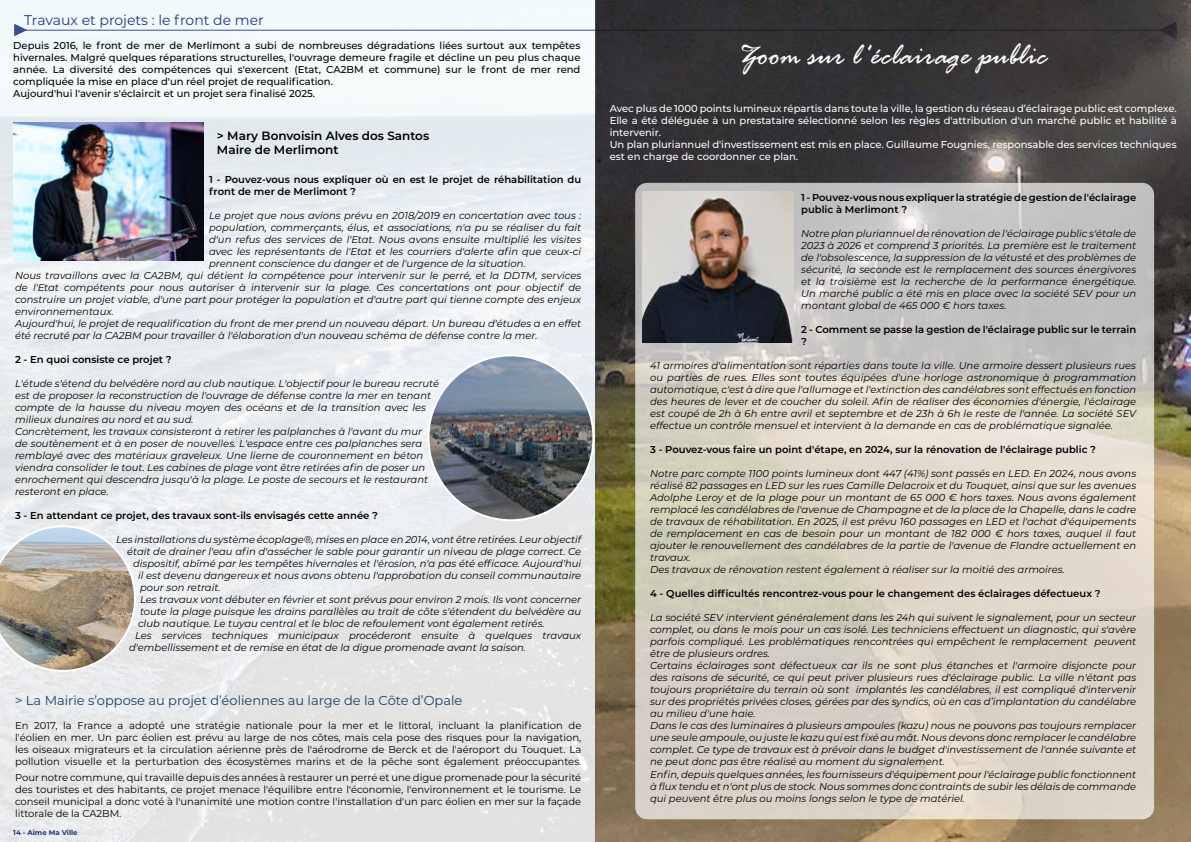
<style>
.page{position:relative;width:1191px;height:842px;background:#fff}
.page>*{position:absolute;margin:0;border:0;box-sizing:border-box;transform-origin:0 0}
.t1{font:italic 32px "Rage";color:#fff}
.t2{font:14px "Montserrat";color:#283583}
.t3{font:13px "Montserrat";color:#19436d}
.t4{font:600 12px/14px "Montserrat";color:#000}
.t5{font:italic 10px/12px "Montserrat";color:#000}
.t6{font:10px/12px "Montserrat";color:#000;text-align:justify}
.t7{font:600 10px/12px "Montserrat";color:#000}
.t8{font:500 10px/12px "Montserrat";color:#000}
.t9{font:500 10px/12px "Montserrat";color:#fff}
.t10{font:700 7px "Montserrat";color:#283583}
</style>
<div class="page">
<img style="left:0;top:0;width:1191px;height:842px">
<img style="left:13px;top:123px;width:191px;height:137px">
<img style="left:428px;top:355px;width:165px;height:165px;border-radius:82px">
<img style="left:0;top:525px;width:136px;height:147px">
<svg style="left:635px;top:183px;width:519px;height:636px;background:#d5d0c6"></svg>
<img style="left:643px;top:192px;width:150px;height:150px">
<h2 class="t2" style="left:24px;top:11px;width:241px">Travaux et projets : le front de mer</h2>
<p class="t8" style="left:13px;top:39px;width:568px">Depuis 2016, le front de mer de Merlimont a subi de nombreuses dégradations liées surtout aux tempêtes hivernales. Malgré quelques réparations structurelles, l'ouvrage demeure fragile et décline un peu plus chaque année. La diversité des compétences qui s'exercent (Etat, CA2BM et commune) sur le front de mer rend compliquée la mise en place d'un réel projet de requalification.<br>Aujourd'hui l'avenir s'éclaircit et un projet sera finalisé 2025.</p>
<p class="t4" style="left:217px;top:128px;width:214px">&gt; Mary Bonvoisin Alves dos Santos<br>Maire de Merlimont</p>
<p class="t7" style="left:209px;top:173px;width:374px">1 - Pouvez-vous nous expliquer où en est le projet de réhabilitation du front de mer de Merlimont ?</p>
<p class="t5" style="left:209px;top:209px;width:374px">Le projet que nous avions prévu en 2018/2019 en concertation avec tous :</p>
<p class="t5" style="left:209px;top:221px;width:374px">population, commerçants, élus, et associations, n'a pu se réaliser du fait</p>
<p class="t5" style="left:209px;top:233px;width:373px">d'un refus des services de l'Etat. Nous avons ensuite multiplié les visites</p>
<p class="t5" style="left:209px;top:245px;width:373px">avec les représentants de l'Etat et les courriers d'alerte afin que ceux-ci</p>
<p class="t5" style="left:209px;top:257px;width:318px">prennent conscience du danger et de l'urgence de la situation.</p>
<p class="t5" style="left:15px;top:269px;width:568px">Nous travaillons avec la CA2BM, qui détient la compétence pour intervenir sur le perré, et la DDTM, services</p>
<p class="t5" style="left:15px;top:281px;width:567px">de l'Etat compétents pour nous autoriser à intervenir sur la plage. Ces concertations ont pour objectif de</p>
<p class="t5" style="left:15px;top:293px;width:568px">construire un projet viable, d'une part pour protéger la population et d'autre part qui tienne compte des enjeux</p>
<p class="t5" style="left:15px;top:305px;width:100px">environnementaux.</p>
<p class="t5" style="left:15px;top:317px;width:568px">Aujourd'hui, le projet de requalification du front de mer prend un nouveau départ. Un bureau d'études a en effet</p>
<p class="t5" style="left:15px;top:329px;width:524px">été recruté par la CA2BM pour travailler à l'élaboration d'un nouveau schéma de défense contre la mer.</p>
<p class="t7" style="left:15px;top:353px;width:158px">2 - En quoi consiste ce projet ?</p>
<p class="t5" style="left:15px;top:377px;width:426px">L'étude s'étend du belvédère nord au club nautique. L'objectif pour le bureau recruté est de proposer la reconstruction de l'ouvrage de défense contre la mer en tenant compte de la hausse du niveau moyen des océans et de la transition avec les milieux dunaires au nord et au sud.<br>Concrètement, les travaux consisteront à retirer les palplanches à l'avant du mur<br>de soutènement et à en poser de nouvelles. L'espace entre ces palplanches sera remblayé avec des matériaux graveleux. Une lierne de couronnement en béton viendra consolider le tout. Les cabines de plage vont être retirées afin de poser un enrochement qui descendra jusqu'à la plage. Le poste de secours et le restaurant resteront en place.</p>
<p class="t7" style="left:15px;top:509px;width:364px">3 - En attendant ce projet, des travaux sont-ils envisagés cette année ?</p>
<p class="t5" style="left:116px;top:533px;width:466px">Les installations du système écoplage®, mises en place en 2014, vont être retirées. Leur objectif</p>
<p class="t5" style="left:127px;top:545px;width:455px">était de drainer l'eau afin d'assécher le sable pour garantir un niveau de plage correct. Ce</p>
<p class="t5" style="left:133px;top:557px;width:450px">dispositif, abîmé par les tempêtes hivernales et l'érosion, n'a pas été efficace. Aujourd'hui</p>
<p class="t5" style="left:138px;top:569px;width:445px">il est devenu dangereux et nous avons obtenu l'approbation du conseil communautaire</p>
<p class="t5" style="left:140px;top:581px;width:82px">pour son retrait.</p>
<p class="t5" style="left:140px;top:593px;width:443px">Les travaux vont débuter en février et sont prévus pour environ 2 mois. Ils vont concerner</p>
<p class="t5" style="left:140px;top:605px;width:442px">toute la plage puisque les drains parallèles au trait de côte s'étendent du belvédère au</p>
<p class="t5" style="left:138px;top:617px;width:408px">club nautique. Le tuyau central et le bloc de refoulement vont également retirés.</p>
<p class="t5" style="left:135px;top:629px;width:447px">Les services techniques municipaux procéderont ensuite à quelques travaux</p>
<p class="t5" style="left:129px;top:641px;width:398px">d'embellissement et de remise en état de la digue promenade avant la saison.</p>
<h3 class="t3" style="left:15px;top:691px;width:449px">&gt; La Mairie s’oppose au projet d’éoliennes au large de la Côte d’Opale</h3>
<p class="t6" style="left:15px;top:719px;width:568px">En 2017, la France a adopté une stratégie nationale pour la mer et le littoral, incluant la planification de l'éolien en mer. Un parc éolien est prévu au large de nos côtes, mais cela pose des risques pour la navigation, les oiseaux migrateurs et la circulation aérienne près de l'aérodrome de Berck et de l'aéroport du Touquet. La pollution visuelle et la perturbation des écosystèmes marins et de la pêche sont également préoccupantes.</p>
<p class="t6" style="left:15px;top:771px;width:568px">Pour notre commune, qui travaille depuis des années à restaurer un perré et une digue promenade pour la sécurité des touristes et des habitants, ce projet menace l'équilibre entre l'économie, l'environnement et le tourisme. Le conseil municipal a donc voté à l'unanimité une motion contre l'installation d'un parc éolien en mer sur la façade littorale de la CA2BM.</p>
<p class="t10" style="left:13px;top:827px;width:66px">14 - Aime Ma Ville</p>
<h1 class="t1" style="left:739px;top:38px;width:310px">Zoom sur l'éclairage public</h1>
<p class="t9" style="left:609px;top:102px;width:568px">Avec plus de 1000 points lumineux répartis dans toute la ville, la gestion du réseau d’éclairage public est complexe.<br>Elle a été déléguée à un prestataire sélectionné selon les règles d'attribution d'un marché public et habilité à intervenir.<br>Un plan pluriannuel d'investissement est mis en place. Guillaume Fougnies, responsable des services techniques est en charge de coordonner ce plan.</p>
<p class="t7" style="left:801px;top:191px;width:337px">1 - Pouvez-vous nous expliquer la stratégie de gestion de l'éclairage public à Merlimont ?</p>
<p class="t5" style="left:801px;top:227px;width:337px;text-align:justify">Notre plan pluriannuel de rénovation de l'éclairage public s'étale de 2023 à 2026 et comprend 3 priorités. La première est le traitement de l'obsolescence, la suppression de la vétusté et des problèmes de sécurité, la seconde est le remplacement des sources énergivores et la troisième est la recherche de la performance énergétique.<br>Un marché public a été mis en place avec la société SEV pour un montant global de 465 000 € hors taxes.</p>
<p class="t7" style="left:801px;top:323px;width:337px">2 - Comment se passe la gestion de l'éclairage public sur le terrain ?</p>
<p class="t5" style="left:650px;top:359px;width:488px;text-align:justify">41 armoires d'alimentation sont réparties dans toute la ville. Une armoire dessert plusieurs rues ou parties de rues. Elles sont toutes équipées d'une horloge astronomique à programmation automatique, c'est à dire que l'allumage et l'extinction des candélabres sont effectués en fonction des heures de lever et de coucher du soleil. Afin de réaliser des économies d'énergie, l'éclairage est coupé de 2h à 6h entre avril et septembre et de 23h à 6h le reste de l'année. La société SEV effectue un contrôle mensuel et intervient à la demande en cas de problématique signalée.</p>
<p class="t7" style="left:650px;top:443px;width:447px">3 - Pouvez-vous faire un point d'étape, en 2024, sur la rénovation de l'éclairage public ?</p>
<p class="t5" style="left:650px;top:467px;width:488px">Notre parc compte 1100 points lumineux dont 447 (41%) sont passés en LED. En 2024, nous avons réalisé 82 passages en LED sur les rues Camille Delacroix et du Touquet, ainsi que sur les avenues Adolphe Leroy et de la plage pour un montant de 65 000 € hors taxes. Nous avons également remplacé les candélabres de l'avenue de Champagne et de la place de la Chapelle, dans le cadre de travaux de réhabilitation. En 2025, il est prévu 160 passages en LED et l'achat d'équipements de remplacement en cas de besoin pour un montant de 182 000 € hors taxes, auquel il faut ajouter le renouvellement des candélabres de la partie de l'avenue de Flandre actuellement en travaux.<br>Des travaux de rénovation restent également à réaliser sur la moitié des armoires.</p>
<p class="t7" style="left:650px;top:587px;width:452px">4 - Quelles difficultés rencontrez-vous pour le changement des éclairages défectueux ?</p>
<p class="t5" style="left:650px;top:611px;width:488px">La société SEV intervient généralement dans les 24h qui suivent le signalement, pour un secteur complet, ou dans le mois pour un cas isolé. Les techniciens effectuent un diagnostic, qui s'avère parfois compliqué. Les problématiques rencontrées qui empêchent le remplacement peuvent être de plusieurs ordres.<br>Certains éclairages sont défectueux car ils ne sont plus étanches et l'armoire disjoncte pour des raisons de sécurité, ce qui peut priver plusieurs rues d'éclairage public. La ville n'étant pas toujours propriétaire du terrain où sont implantés les candélabres, il est compliqué d'intervenir sur des propriétés privées closes, gérées par des syndics, où en cas d’implantation du candélabre au milieu d'une haie.<br>Dans le cas des luminaires à plusieurs ampoules (kazu) nous ne pouvons pas toujours remplacer une seule ampoule, ou juste le kazu qui est fixé au mât. Nous devons donc remplacer le candélabre complet. Ce type de travaux est à prévoir dans le budget d'investissement de l'année suivante et ne peut donc pas être réalisé au moment du signalement.<br>Enfin, depuis quelques années, les fournisseurs d'équipement pour l'éclairage public fonctionnent à flux tendu et n'ont plus de stock. Nous sommes donc contraints de subir les délais de commande qui peuvent être plus ou moins longs selon le type de matériel.</p>
</div>
